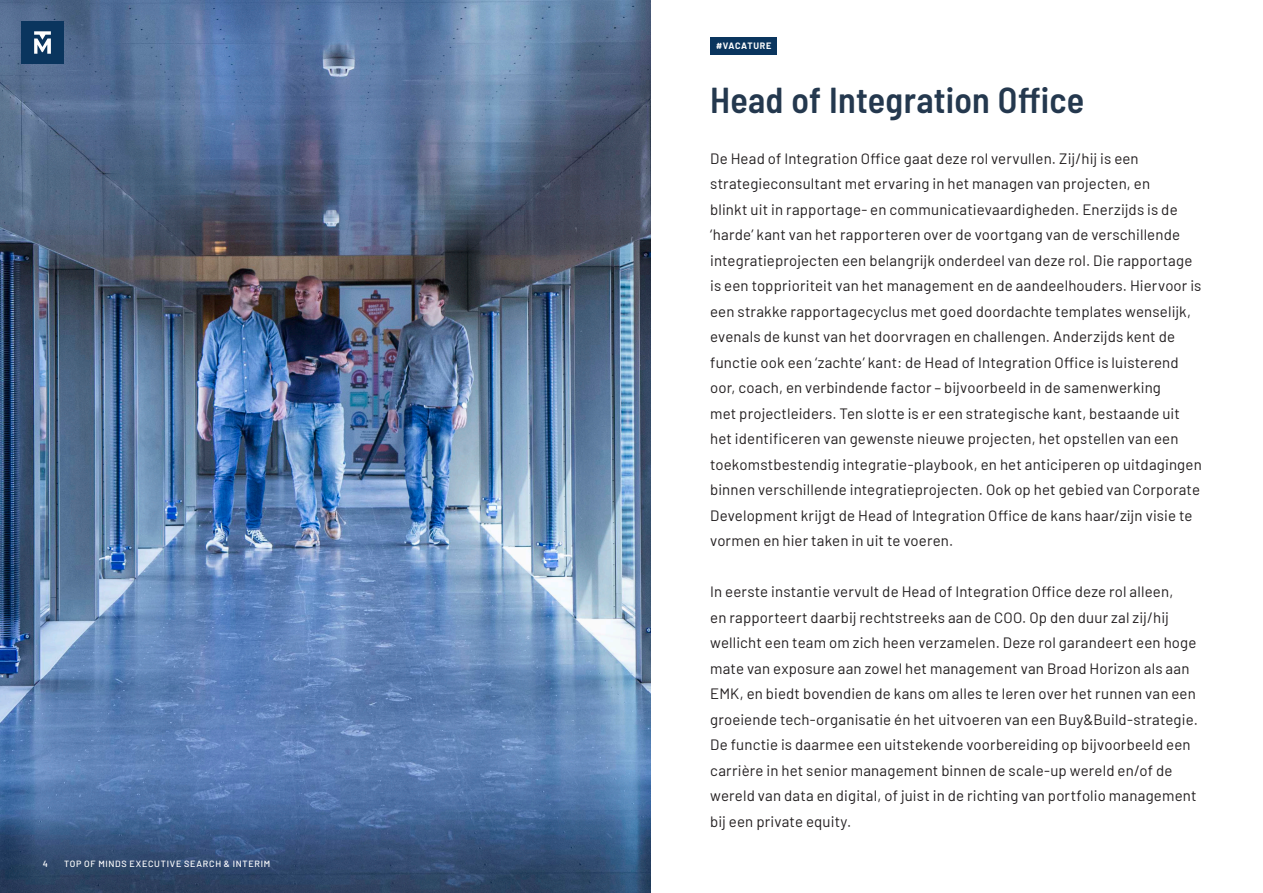
<style>
.page{position:relative;width:1263px;height:893px;background:#fff}
.page>*{position:absolute;margin:0;border:0;box-sizing:border-box;transform-origin:0 0}
.t1{font:600 semi-condensed 36px "Barlow";letter-spacing:.01em;color:#24384e}
.t2{font:15px/25.5px "Barlow";letter-spacing:.01em;color:#231f20}
.t3{font:500 9px "Barlow";letter-spacing:.08em;color:#fff}
.t4{font:700 9px "Barlow";letter-spacing:.065em;color:#fff}
</style>
<div class="page">
<div style="left:710px;top:37px;width:67px;height:17px;background:#0a355e"></div>
<img style="left:0;top:0;width:651px;height:893px">
<div style="left:21px;top:21px;width:43px;height:43px;background:#0a355e"></div>
<svg style="left:34px;top:31px;width:17px;height:23px"></svg>
<p class="t3" style="left:43px;top:857px;width:7px">4</p>
<p class="t3" style="left:64px;top:857px;width:208px">TOP OF MINDS EXECUTIVE SEARCH &amp; INTERIM</p>
<p class="t4" style="left:716px;top:39px;width:57px">#VACATURE</p>
<p class="t1" style="left:710px;top:74px;width:376px">Head of Integration Office</p>
<p class="t2" style="left:710px;top:144px;width:493px">De Head of Integration Office gaat deze rol vervullen. Zij/hij is een strategieconsultant met ervaring in het managen van projecten, en<br>blinkt uit in rapportage- en communicatievaardigheden. Enerzijds is de ‘harde’ kant van het rapporteren over de voortgang van de verschillende integratieprojecten een belangrijk onderdeel van deze rol. Die rapportage is een topprioriteit van het management en de aandeelhouders. Hiervoor is een strakke rapportagecyclus met goed doordachte templates wenselijk, evenals de kunst van het doorvragen en challengen. Anderzijds kent de functie ook een ‘zachte’ kant: de Head of Integration Office is luisterend oor, coach, en verbindende factor – bijvoorbeeld in de samenwerking<br>met projectleiders. Ten slotte is er een strategische kant, bestaande uit het identificeren van gewenste nieuwe projecten, het opstellen van een toekomstbestendig integratie-playbook, en het anticiperen op uitdagingen binnen verschillende integratieprojecten. Ook op het gebied van Corporate Development krijgt de Head of Integration Office de kans haar/zijn visie te vormen en hier taken in uit te voeren.</p>
<p class="t2" style="left:710px;top:578px;width:489px">In eerste instantie vervult de Head of Integration Office deze rol alleen,<br>en rapporteert daarbij rechtstreeks aan de COO. Op den duur zal zij/hij wellicht een team om zich heen verzamelen. Deze rol garandeert een hoge mate van exposure aan zowel het management van Broad Horizon als aan EMK, en biedt bovendien de kans om alles te leren over het runnen van een groeiende tech-organisatie én het uitvoeren van een Buy&amp;Build-strategie.<br>De functie is daarmee een uitstekende voorbereiding op bijvoorbeeld een carrière in het senior management binnen de scale-up wereld en/of de wereld van data en digital, of juist in de richting van portfolio management bij een private equity.</p>
</div>
